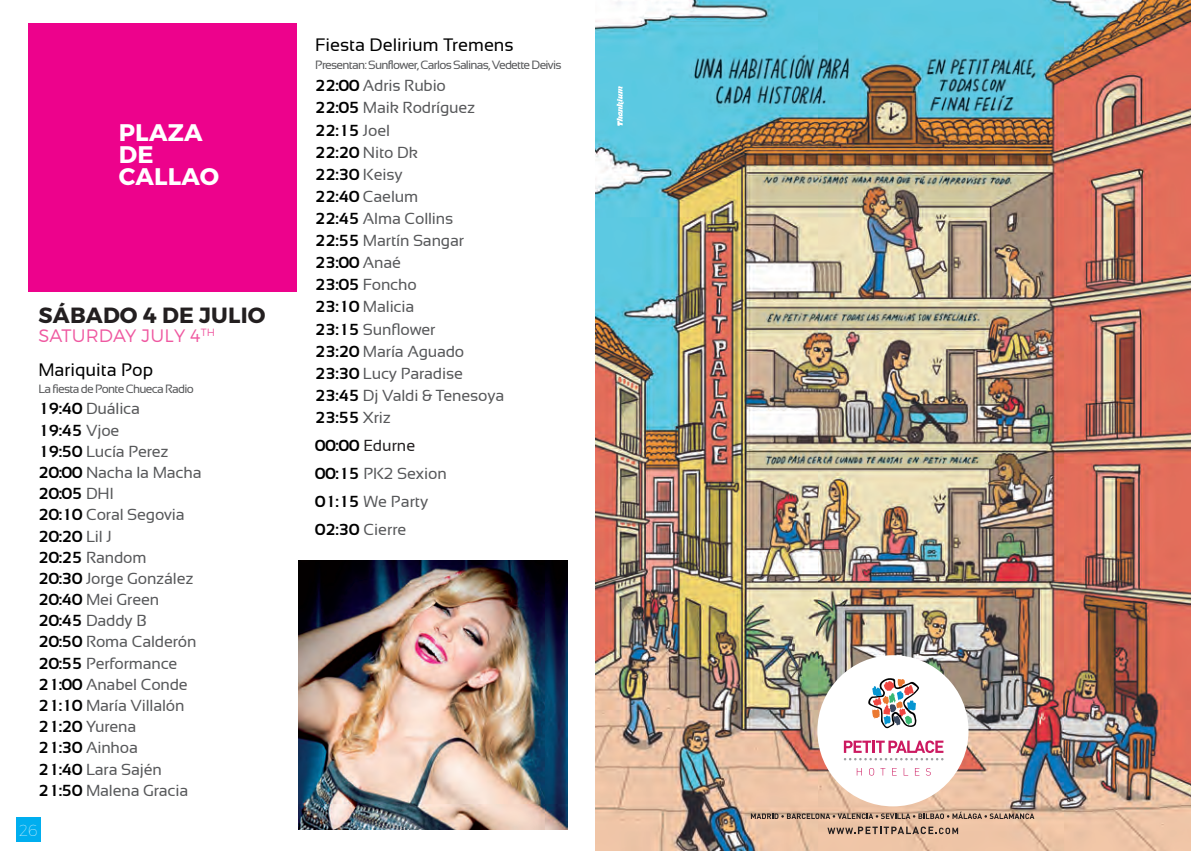
<style>
.page{position:relative;width:1191px;height:851px;background:#fff}
.page>*{position:absolute;margin:0;border:0;box-sizing:border-box;transform-origin:0 0}
.t1{font:700 24px/22px "Montserrat";letter-spacing:.01em;color:#fff}
.t2{font:100 24px "Montserrat";letter-spacing:.01em;color:#fff}
.t3{font:700 22px "Montserrat";letter-spacing:.01em;color:#231f20}
.t4{font:18px "Sansation";color:#000}
.t5{font:300 18px "Montserrat";letter-spacing:.01em;color:#ef59a1}
.t6{font:16px/21.2px "Sansation";letter-spacing:-.01em;color:#57585a}
.t7{font:16px "Sansation Numbers";color:#000}
.t8{font:100 16px "Montserrat";color:#fff}
.t9{font:12px "Sansation";letter-spacing:-.06em;color:#57585a}
.s1{font-family:"Sansation Numbers";color:#000}
.s2{font-family:"Sansation";color:#57585a}
.s3{color:#231f20}
</style>
<div class="page">
<div style="left:16px;top:816px;width:25px;height:25px;background:#00aeef"></div>
<img style="left:595px;top:0;width:596px;height:850px">
<div style="left:817px;top:655px;width:151px;height:151px;background:#fff;border-radius:50%"></div>
<svg style="left:827px;top:826px;width:131px;height:8px"></svg>
<svg style="left:856px;top:768px;width:5px;height:7px"></svg>
<svg style="left:869px;top:768px;width:5px;height:7px"></svg>
<svg style="left:880px;top:768px;width:5px;height:7px"></svg>
<svg style="left:892px;top:768px;width:4px;height:7px"></svg>
<svg style="left:903px;top:768px;width:2px;height:7px"></svg>
<svg style="left:915px;top:768px;width:4px;height:7px"></svg>
<svg style="left:926px;top:768px;width:4px;height:7px"></svg>
<svg style="left:844px;top:740px;width:99px;height:20px"></svg>
<svg style="left:868px;top:678px;width:51px;height:50px"></svg>
<svg style="left:617px;top:86px;width:6px;height:40px"></svg>
<svg style="left:751px;top:811px;width:283px;height:7px;background:#ab8f7b"></svg>
<img style="left:298px;top:560px;width:269px;height:269px">
<div style="left:28px;top:23px;width:269px;height:268px;background:#ed028c"></div>
<h1 class="t1" style="left:90px;top:113px;width:140px">ARTES<br>PLÁSTICAS</h1>
<h1 class="t2" style="left:90px;top:153px;width:118px">THE ARTS</h1>
<h1 class="t1" style="left:119px;top:122px;width:102px">PLAZA<br>DE<br>CALLAO</h1>
<h2 class="t3" style="left:39px;top:301px;width:229px">SÁBADO 4 DE JULIO</h2>
<p class="t5" style="left:38px;top:324px;width:178px">SATURDAY JULY 4<sup>TH</sup></p>
<p class="t4" style="left:38px;top:360px;width:116px">Mariquita Pop</p>
<p class="t9" style="left:38px;top:382px;width:157px">La fiesta de Ponte Chueca Radio</p>
<p class="t6" style="left:38px;top:398px;width:103px"><span class="s1">19:40</span> Duálica</p>
<p class="t7" style="left:38px;top:421px;width:82px">19:45 <span class="s2">Vjoe</span></p>
<p class="t6" style="left:38px;top:440px;width:165px"><span class="s1">19:50</span> Lucía Perez<br><span class="s1">20:00</span> Nacha la Macha</p>
<p class="t7" style="left:38px;top:484px;width:77px">20:05 <span class="s2">DHI</span></p>
<p class="t6" style="left:38px;top:504px;width:148px"><span class="s1">20:10</span> Coral Segovia</p>
<p class="t7" style="left:38px;top:527px;width:75px">20:20 <span class="s2">Lil J</span></p>
<p class="t6" style="left:38px;top:546px;width:159px"><span class="s1">20:25</span> Random<br><span class="s1">20:30</span> Jorge González<br><span class="s1">20:40</span> Mei Green<br><span class="s1">20:45</span> Daddy B<br><span class="s1">20:50</span> Roma Calderón<br><span class="s1">20:55</span> Performance<br><span class="s1">21:00</span> Anabel Conde<br><span class="s1">21:10</span> María Villalón<br><span class="s1">21:20</span> Yurena<br><span class="s1">21:30</span> Ainhoa<br><span class="s1">21:40</span> Lara Sajén<br><span class="s1">21:50</span> Malena Gracia</p>
<p class="t8" style="left:19px;top:820px;width:20px">26</p>
<p class="t4" style="left:315px;top:35px;width:200px">Fiesta Delirium Tremens</p>
<p class="t9" style="left:315px;top:58px;width:248px">Presentan: Sunflower, Carlos Salinas, Vedette Deivis</p>
<p class="t6" style="left:315px;top:75px;width:161px;line-height:22px"><span class="s1">22:00</span> Adris Rubio<br><span class="s1">22:05</span> Maik Rodríguez</p>
<p class="t7" style="left:315px;top:121px;width:76px">22:15 <span class="s2">Joel</span></p>
<p class="t6" style="left:315px;top:141px;width:104px"><span class="s1">22:20</span> Nito Dk</p>
<p class="t7" style="left:315px;top:165px;width:89px">22:30 <span class="s2">Keisy</span></p>
<p class="t6" style="left:315px;top:185px;width:150px;line-height:22px"><span class="s1">22:40</span> Caelum<br><span class="s1">22:45</span> Alma Collins<br><span class="s1">22:55</span> Martín Sangar</p>
<p class="t7" style="left:315px;top:254px;width:87px">23:00 <span class="s2">Anaé</span></p>
<p class="t6" style="left:315px;top:274px;width:190px;line-height:22px"><span class="s1">23:05</span> Foncho<br><span class="s1">23:10</span> Malicia<br><span class="s1">23:15</span> Sunflower<br><span class="s1">23:20</span> María Aguado<br><span class="s1">23:30</span> Lucy Paradise<br><span class="s1">23:45</span> Dj Valdi &amp; Tenesoya</p>
<p class="t7" style="left:315px;top:408px;width:77px">23:55 <span class="s2">Xriz</span></p>
<p class="t6" style="left:315px;top:431px;width:133px;line-height:28px"><span class="s1">00:00</span> <span class="s3">Edurne<br></span><span class="s1">00:15</span> PK2 Sexion<br><span class="s1">01:15</span> We Party<br><span class="s1">02:30</span> Cierre</p>
</div>
